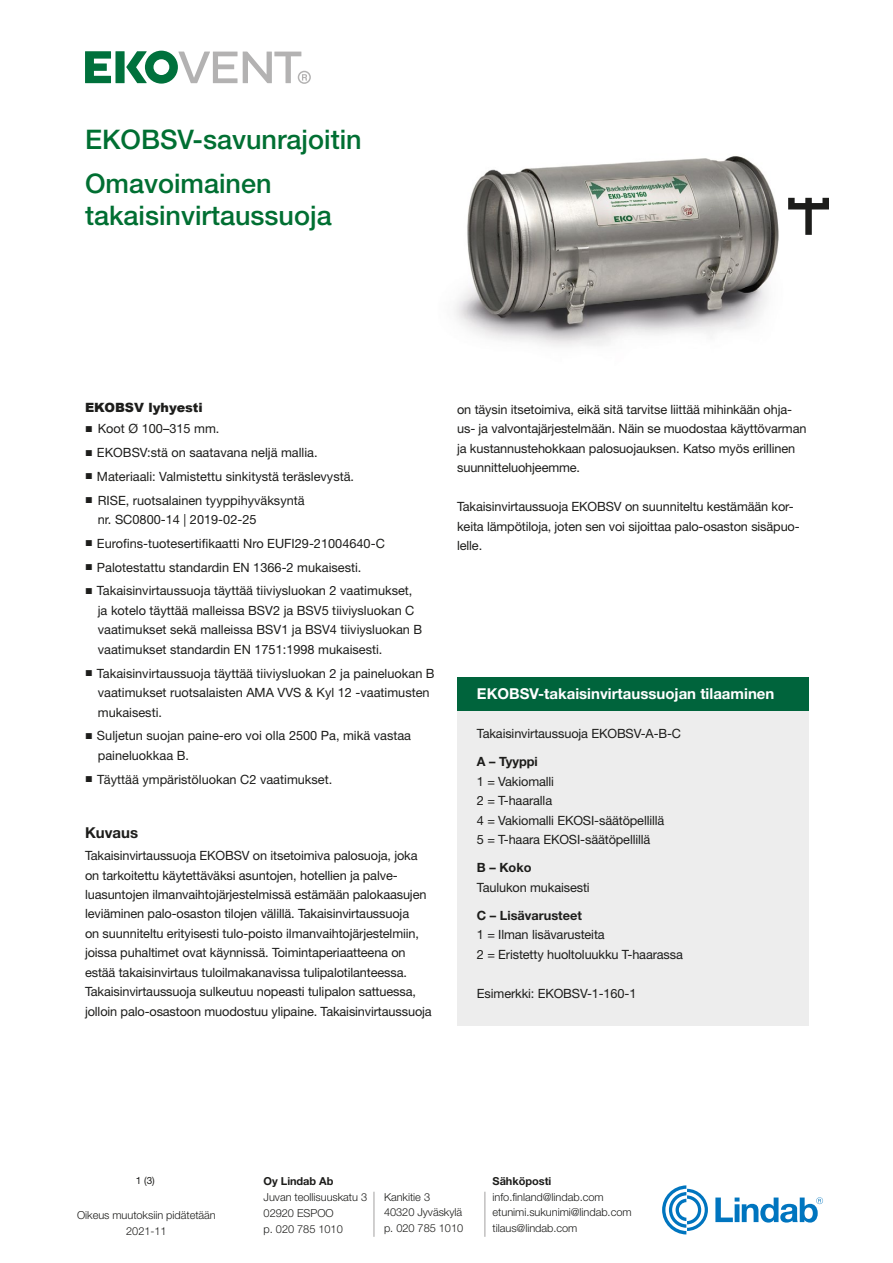
<style>
.page{position:relative;width:893px;height:1263px;background:#fff}
.page>*{position:absolute;margin:0;border:0;box-sizing:border-box;transform-origin:0 0}
.t1{font:500 27px/43.5px "Helvetica Neue LT Std";color:#006f32}
.t2{font:700 15px "Helvetica Neue LT Std";color:#fff}
.t3{font:700 15px "Helvetica Neue LT Std";color:#1d1d1b}
.t4{font:12.75px/19.5px "Helvetica Neue LT Std";letter-spacing:-.01em;color:#1d1d1b}
.t5{font:700 12.75px "Helvetica Neue LT Std";color:#1d1d1b}
.t6{font:900 12.75px "Arial";color:#1d1d1b}
.t7{font:300 10.95px/15.9px "Helvetica Neue LT Pro";letter-spacing:-.005em;color:#1d1d1b}
.t8{font:700 10.95px "Helvetica Neue LT Pro";letter-spacing:-.005em;color:#1d1d1b}
.t9{font:9.9px "Helvetica Neue LT Std";color:#1d1d1b}
.s1{font-family:"Arial";font-weight:900}
</style>
<div class="page">
<img style="left:455px;top:156px;width:374px;height:190px">
<svg style="left:788px;top:198px;width:41px;height:37px"></svg>
<div style="left:457px;top:677px;width:351px;height:349px;background:#ededed"></div>
<div style="left:457px;top:677px;width:351px;height:33px;background:#00643c"></div>
<svg style="left:715px;top:1197px;width:108px;height:25px"></svg>
<svg style="left:662px;top:1185px;width:46px;height:49px"></svg>
<hr style="left:373px;top:1192px;width:2px;height:45px;background:#b3b2b2">
<hr style="left:484px;top:1192px;width:1px;height:45px;background:#b3b2b2">
<svg style="left:85px;top:51px;width:26px;height:32px"></svg>
<div style="left:115px;top:51px;width:10px;height:32px;background:#00713c"></div>
<svg style="left:126px;top:51px;width:185px;height:33px"></svg>
<h1 class="t1" style="left:85px;top:118px;width:278px">EKOBSV-savunrajoitin<br>Omavoimainen</h1>
<h1 class="t1" style="left:85px;top:194px;width:248px">takaisinvirtaussuoja</h1>
<p class="t6" style="left:85px;top:398px;width:119px">EKOBSV lyhyesti</p>
<p class="t4" style="left:85px;top:419px;width:136px"><span class="s1">■</span> Koot Ø 100–315 mm.</p>
<p class="t4" style="left:85px;top:443px;width:234px"><span class="s1">■</span> EKOBSV:stä on saatavana neljä mallia.</p>
<p class="t4" style="left:85px;top:466px;width:271px"><span class="s1">■</span> Materiaali: Valmistettu sinkitystä teräslevystä.</p>
<p class="t4" style="left:98px;top:490px;width:208px;text-indent:-13px"><span class="s1">■</span> RISE, ruotsalainen tyyppihyväksyntä nr. SC0800-14 | 2019-02-25</p>
<p class="t4" style="left:85px;top:533px;width:301px"><span class="s1">■</span> Eurofins-tuotesertifikaatti Nro EUFI29-21004640-C</p>
<p class="t4" style="left:85px;top:557px;width:278px"><span class="s1">■</span> Palotestattu standardin EN 1366-2 mukaisesti.</p>
<p class="t4" style="left:98px;top:581px;width:326px;text-indent:-13px"><span class="s1">■</span> Takaisinvirtaussuoja täyttää tiiviysluokan 2 vaatimukset, ja kotelo täyttää malleissa BSV2 ja BSV5 tiiviysluokan C vaatimukset sekä malleissa BSV1 ja BSV4 tiiviysluokan B vaatimukset standardin EN 1751:1998 mukaisesti.</p>
<p class="t4" style="left:98px;top:663px;width:338px;text-indent:-13px"><span class="s1">■</span> Takaisinvirtaussuoja täyttää tiiviysluokan 2 ja paineluokan B vaatimukset ruotsalaisten AMA VVS &amp; Kyl 12 -vaatimusten mukaisesti.</p>
<p class="t4" style="left:98px;top:726px;width:315px;text-indent:-13px"><span class="s1">■</span> Suljetun suojan paine-ero voi olla 2500 Pa, mikä vastaa paineluokkaa B.</p>
<p class="t4" style="left:85px;top:769px;width:249px"><span class="s1">■</span> Täyttää ympäristöluokan C2 vaatimukset.</p>
<p class="t3" style="left:85px;top:824px;width:55px">Kuvaus</p>
<p class="t4" style="left:85px;top:845px;width:348px">Takaisinvirtaussuoja EKOBSV on itsetoimiva palosuoja, joka on tarkoitettu käytettäväksi asuntojen, hotellien ja palve&shy;luasuntojen ilmanvaihtojärjestelmissä estämään palokaasujen leviäminen palo-osaston tilojen välillä. Takaisinvirtaussuoja<br>on suunniteltu erityisesti tulo-poisto ilmanvaihtojärjestelmiin, joissa puhaltimet ovat käynnissä. Toimintaperiaatteena on estää takaisinvirtaus tuloilmakanavissa tulipalotilanteessa.<br>Takaisinvirtaussuoja sulkeutuu nopeasti tulipalon sattuessa, jolloin palo-osastoon muodostuu ylipaine. Takaisinvirtaussuoja</p>
<p class="t4" style="left:457px;top:399px;width:351px">on täysin itsetoimiva, eikä sitä tarvitse liittää mihinkään ohja&shy;us- ja valvontajärjestelmään. Näin se muodostaa käyttövarman ja kustannustehokkaan palosuojauksen. Katso myös erillinen suunnitteluohjeemme.</p>
<p class="t4" style="left:457px;top:497px;width:344px">Takaisinvirtaussuoja EKOBSV on suunniteltu kestämään kor&shy;keita lämpötiloja, joten sen voi sijoittaa palo-osaston sisäpuo&shy;lelle.</p>
<p class="t2" style="left:477px;top:684px;width:299px">EKOBSV-takaisinvirtaussuojan tilaaminen</p>
<p class="t4" style="left:477px;top:724px;width:206px">Takaisinvirtaussuoja EKOBSV-A-B-C</p>
<p class="t5" style="left:477px;top:754px;width:62px">A – Tyyppi</p>
<p class="t4" style="left:477px;top:771px;width:189px">1 = Vakiomalli<br>2 = T-haaralla<br>4 = Vakiomalli EKOSI-säätöpellillä<br>5 = T-haara EKOSI-säätöpellillä</p>
<p class="t5" style="left:477px;top:860px;width:56px">B – Koko</p>
<p class="t4" style="left:477px;top:877px;width:114px">Taulukon mukaisesti</p>
<p class="t5" style="left:477px;top:907px;width:106px">C – Lisävarusteet</p>
<p class="t4" style="left:477px;top:925px;width:207px">1 = Ilman lisävarusteita<br>2 = Eristetty huoltoluukku T-haarassa</p>
<p class="t4" style="left:477px;top:983px;width:161px">Esimerkki: EKOBSV-1-160-1</p>
<p class="t9" style="left:136px;top:1174px;width:21px">1 (3)</p>
<p class="t7" style="left:77px;top:1207px;width:140px;text-align:center">Oikeus muutoksiin pidätetään<br>2021-11</p>
<p class="t8" style="left:264px;top:1174px;width:71px">Oy Lindab Ab</p>
<p class="t7" style="left:264px;top:1189px;width:105px">Juvan teollisuuskatu 3<br>02920 ESPOO<br>p. 020 785 1010</p>
<p class="t7" style="left:384px;top:1188px;width:81px">Kankitie 3<br>40320 Jyväskylä p. 020 785 1010</p>
<p class="t8" style="left:493px;top:1174px;width:60px">Sähköposti</p>
<p class="t7" style="left:493px;top:1188px;width:140px">info.finland@lindab.com etunimi.sukunimi@lindab.com tilaus@lindab.com</p>
</div>
